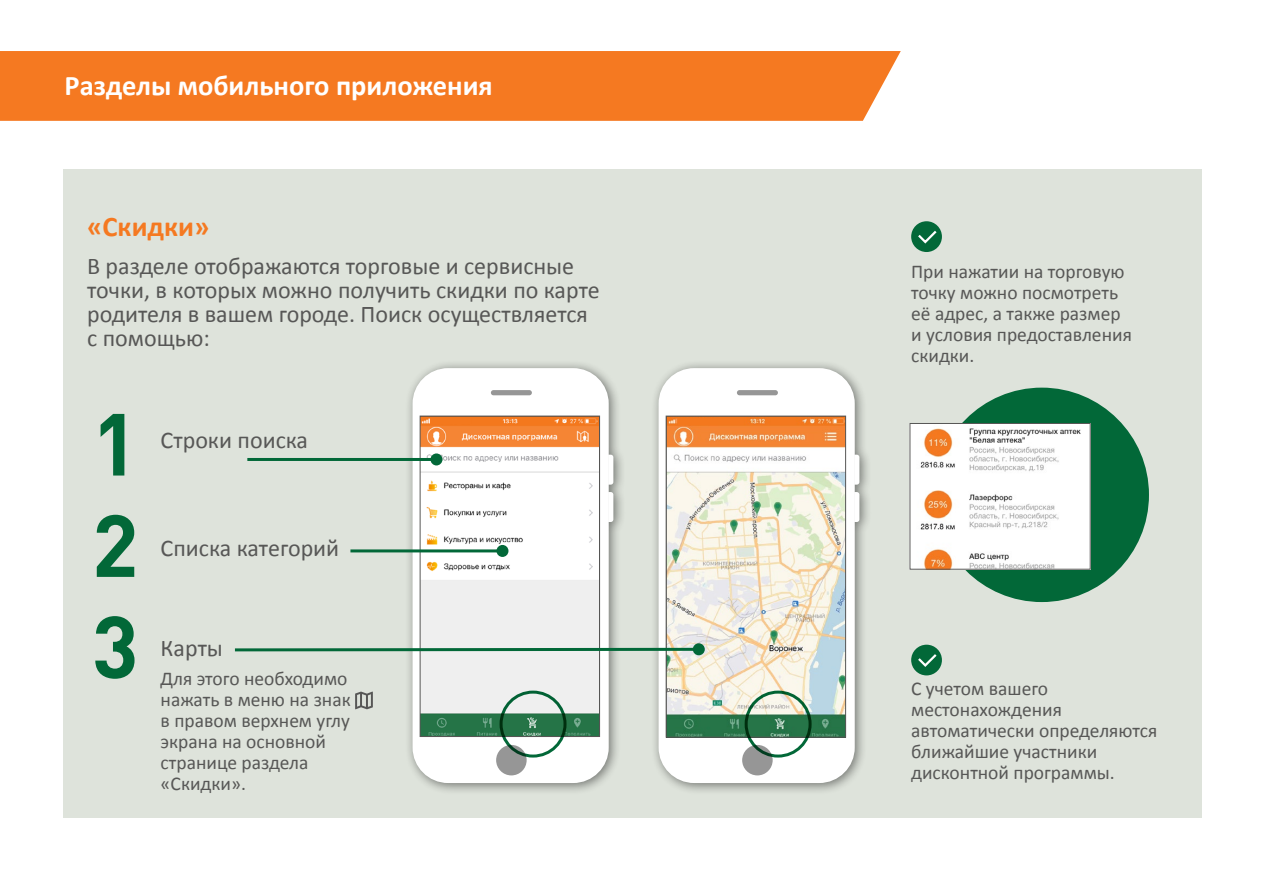
<style>
.page{position:relative;width:1263px;height:893px;background:#fff}
.page>*{position:absolute;margin:0;border:0;box-sizing:border-box;transform-origin:0 0}
.t1{font:700 86.55px/101.4px "DIN Pro";color:#026838;text-align:justify}
.t2{font:700 28.5px "Calibri";color:#fff}
.t3{font:700 28.5px "Calibri";color:#f57921}
.t4{font:24px/24px "Calibri";color:#575756}
.t5{font:19.5px/21px "Calibri";color:#575756}
</style>
<div class="page">
<div style="left:63px;top:170px;width:1138px;height:648px;background:#dee3db"></div>
<div style="left:0;top:51px;width:901px;height:70px;background:#f57921"></div>
<svg style="left:355px;top:692px;width:18px;height:17px"></svg>
<div style="left:405px;top:360px;width:220px;height:435px;background:#000;opacity:.47"></div>
<div style="left:413px;top:368px;width:196px;height:415px;background:#fff;border-radius:36px"></div>
<div style="left:496px;top:745px;width:31px;height:30px;background:#969696;border-radius:50%"></div>
<svg style="left:608px;top:455px;width:5px;height:30px"></svg>
<svg style="left:609px;top:492px;width:4px;height:30px"></svg>
<div style="left:491px;top:390px;width:41px;height:5px;background:#969696;border-radius:3px"></div>
<svg style="left:422px;top:418px;width:176px;height:317px"></svg>
<div style="left:420px;top:416px;width:180px;height:321px;border:1px solid #575756"></div>
<div style="left:651px;top:360px;width:220px;height:435px;background:#000;opacity:.47"></div>
<div style="left:659px;top:368px;width:196px;height:415px;background:#fff;border-radius:36px"></div>
<div style="left:742px;top:745px;width:31px;height:30px;background:#969696;border-radius:50%"></div>
<svg style="left:854px;top:455px;width:5px;height:30px"></svg>
<svg style="left:855px;top:492px;width:4px;height:30px"></svg>
<div style="left:737px;top:390px;width:41px;height:5px;background:#969696;border-radius:3px"></div>
<svg style="left:668px;top:418px;width:176px;height:317px;background:#ded9c5"></svg>
<div style="left:666px;top:416px;width:180px;height:321px;border:1px solid #575756"></div>
<hr style="left:350px;top:549px;width:152px;height:3px;background:#026838">
<div style="left:496px;top:545px;width:12px;height:12px;background:#026838;border-radius:50%"></div>
<hr style="left:247px;top:458px;width:189px;height:3px;background:#026838">
<div style="left:430px;top:453px;width:12px;height:12px;background:#026838;border-radius:50%"></div>
<svg style="left:234px;top:646px;width:460px;height:7px"></svg>
<div style="left:693px;top:643px;width:12px;height:12px;background:#026838;border-radius:50%"></div>
<div style="left:934px;top:388px;width:215px;height:214px;background:#026838;border-radius:50%"></div>
<img style="left:912px;top:425px;width:176px;height:142px">
<div style="left:911px;top:221px;width:31px;height:31px;background:#026838;border-radius:50%"></div>
<svg style="left:918px;top:230px;width:19px;height:14px"></svg>
<div style="left:911px;top:645px;width:31px;height:30px;background:#026838;border-radius:50%"></div>
<svg style="left:918px;top:654px;width:19px;height:13px"></svg>
<div style="left:431px;top:417px;width:40px;height:7px;background:#f4781d"></div>
<div style="left:678px;top:419px;width:42px;height:6px;background:#f4781d"></div>
<div style="left:500px;top:691px;width:66px;height:67px;border:3px solid #026838;border-radius:50%"></div>
<div style="left:745px;top:691px;width:66px;height:67px;border:3px solid #026838;border-radius:50%"></div>
<h2 class="t2" style="left:64px;top:68px;width:430px">Разделы мобильного приложения</h2>
<h2 class="t3" style="left:87px;top:208px;width:124px">«Скидки»</h2>
<p class="t4" style="left:87px;top:254px;width:514px">В разделе отображаются торговые и сервисные точки, в которых можно получить скидки по карте родителя в вашем городе. Поиск осуществляется с помощью:</p>
<h1 class="t1" style="left:92px;top:390px;width:48px">1<br>2<br>3</h1>
<p class="t4" style="left:161px;top:428px;width:149px">Строки поиска</p>
<p class="t4" style="left:161px;top:536px;width:180px">Списка категорий</p>
<p class="t4" style="left:161px;top:636px;width:64px">Карты</p>
<p class="t5" style="left:161px;top:668px;width:192px">Для этого необходимо нажать в меню на знак в правом верхнем углу экрана на основной странице раздела «Скидки».</p>
<p class="t5" style="left:911px;top:261px;width:222px">При нажатии на торговую точку можно посмотреть её адрес, а также размер и условия предоставления скидки.</p>
<p class="t5" style="left:911px;top:678px;width:248px">С учетом вашего местонахождения автоматически определяются ближайшие участники дисконтной программы.</p>
</div>
